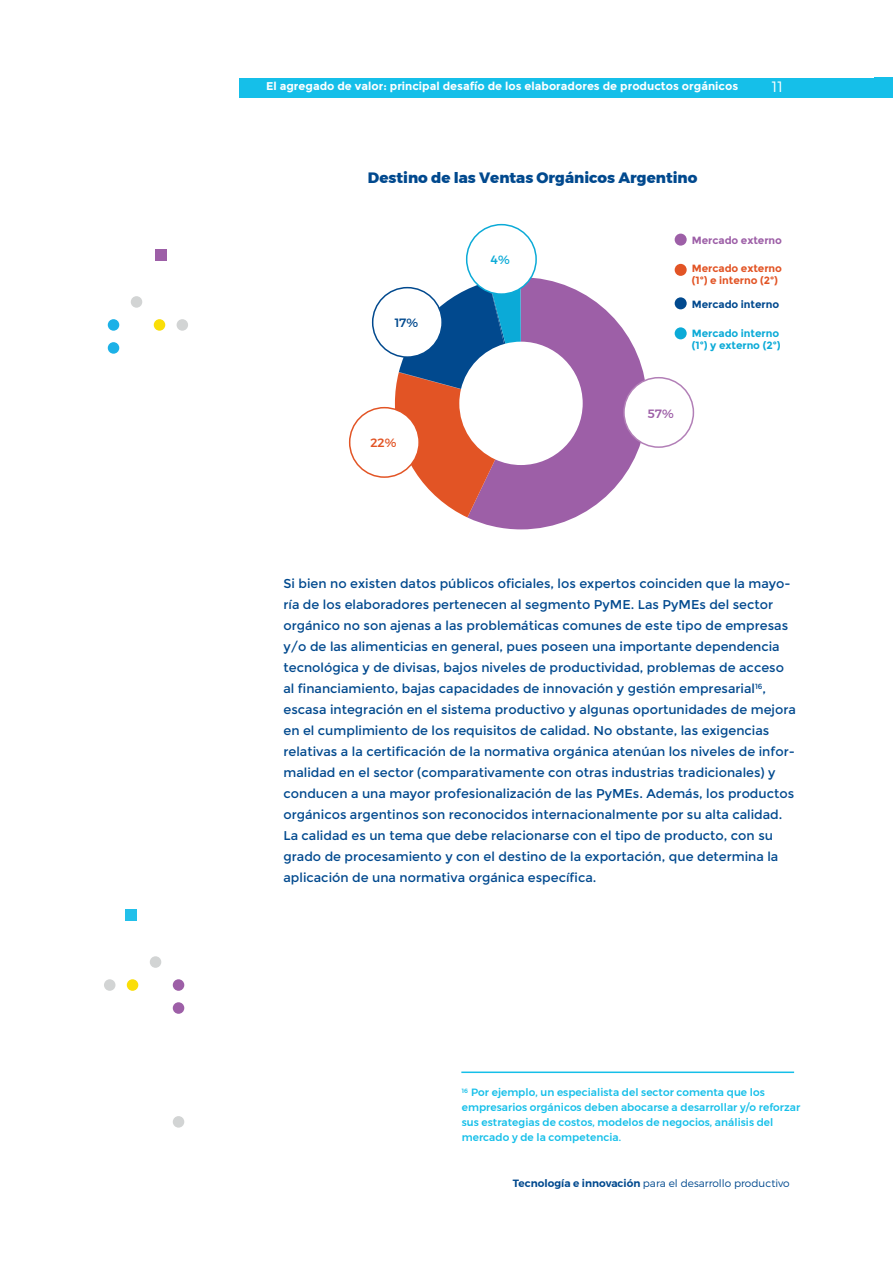
<style>
.page{position:relative;width:893px;height:1263px;background:#fff}
.page>*{position:absolute;margin:0;border:0;box-sizing:border-box;transform-origin:0 0}
.t1{font:800 15px "Montserrat";color:#01498e}
.t2{font:300 15px "Montserrat";color:#fff}
.t3{font:12.75px/21px "Montserrat";color:#01498e}
.t4{font:500 12px "Montserrat";color:#9d5fa7}
.t5{font:500 12px "Montserrat";color:#e25425}
.t6{font:500 12px "Montserrat";color:#01498e}
.t7{font:500 12px "Montserrat";color:#0baad7}
.t8{font:700 11.25px "Montserrat";color:#fff}
.t9{font:500 10.5px/15px "Montserrat";letter-spacing:.005em;color:#15bfe9}
.t10{font:300 10.5px "Montserrat";color:#01498e}
.t11{font:700 10.5px/12.6px "Montserrat";letter-spacing:-.01em;color:#e25425}
.t12{font:700 10.5px/12.6px "Montserrat";letter-spacing:-.01em;color:#0baad7}
.t13{font:700 10.5px "Montserrat";letter-spacing:-.01em;color:#9d5fa7}
.t14{font:700 10.5px "Montserrat";letter-spacing:-.01em;color:#01498e}
.s1{font-weight:600}
</style>
<div class="page">
<div style="left:240px;top:78px;width:653px;height:20px;background:#15bfe9"></div>
<svg style="left:467px;top:277px;width:179px;height:252px;fill:#9d5fa7"></svg>
<svg style="left:395px;top:277px;width:126px;height:240px"></svg>
<div style="left:624px;top:378px;width:69px;height:69px;background:#fff;border-radius:50%"></div>
<div style="left:623px;top:377px;width:71px;height:71px;border:2px solid #b27fb7;border-radius:50%"></div>
<div style="left:350px;top:408px;width:69px;height:69px;background:#fff;border-radius:50%"></div>
<div style="left:349px;top:407px;width:71px;height:71px;border:2px solid #e25425;border-radius:50%"></div>
<div style="left:373px;top:288px;width:69px;height:69px;background:#fff;border-radius:50%"></div>
<div style="left:372px;top:287px;width:71px;height:71px;border:2px solid #01498e;border-radius:50%"></div>
<div style="left:467px;top:225px;width:69px;height:69px;background:#fff;border-radius:50%"></div>
<div style="left:466px;top:224px;width:71px;height:71px;border:2px solid #0baad7;border-radius:50%"></div>
<div style="left:675px;top:234px;width:12px;height:12px;background:#9d5fa7;border-radius:50%"></div>
<div style="left:675px;top:264px;width:12px;height:12px;background:#e25425;border-radius:50%"></div>
<div style="left:675px;top:297px;width:12px;height:12px;background:#01498e;border-radius:50%"></div>
<div style="left:675px;top:327px;width:12px;height:12px;background:#0baad7;border-radius:50%"></div>
<div style="left:875px;top:77px;width:18px;height:20px;background:#15bfe9"></div>
<div style="left:173px;top:979px;width:11px;height:12px;background:#9d5fa7;border-radius:50%"></div>
<div style="left:104px;top:979px;width:11px;height:12px;background:#d2d4d4;border-radius:50%"></div>
<div style="left:150px;top:956px;width:11px;height:12px;background:#d2d4d4;border-radius:50%"></div>
<div style="left:127px;top:979px;width:11px;height:12px;background:#fade07;border-radius:50%"></div>
<div style="left:173px;top:1002px;width:11px;height:12px;background:#9d5fa7;border-radius:50%"></div>
<div style="left:173px;top:1116px;width:11px;height:11px;background:#d2d4d4;border-radius:50%"></div>
<div style="left:126px;top:909px;width:11px;height:11px;background:#22c0ea"></div>
<div style="left:108px;top:319px;width:11px;height:12px;background:#1cb1e7;border-radius:50%"></div>
<div style="left:177px;top:319px;width:11px;height:12px;background:#d2d4d4;border-radius:50%"></div>
<div style="left:131px;top:296px;width:11px;height:12px;background:#d2d4d4;border-radius:50%"></div>
<div style="left:154px;top:319px;width:11px;height:12px;background:#fade07;border-radius:50%"></div>
<div style="left:108px;top:342px;width:11px;height:12px;background:#1cb1e7;border-radius:50%"></div>
<div style="left:155px;top:249px;width:11px;height:11px;background:#9d5fa7"></div>
<hr style="left:461px;top:1071px;width:333px;height:2px;background:#15bfe9">
<p class="t8" style="left:266px;top:80px;width:474px">El agregado de valor: principal desafío de los elaboradores de productos orgánicos</p>
<p class="t1" style="left:368px;top:166px;width:331px">Destino de las Ventas Orgánicos Argentino</p>
<p class="t2" style="left:772px;top:78px;width:13px">11</p>
<p class="t6" style="left:395px;top:314px;width:25px">17%</p>
<p class="t5" style="left:370px;top:434px;width:27px">22%</p>
<p class="t7" style="left:491px;top:251px;width:20px">4%</p>
<p class="t13" style="left:692px;top:234px;width:92px">Mercado externo</p>
<p class="t11" style="left:692px;top:262px;width:92px">Mercado externo (1º) e interno (2º)</p>
<p class="t14" style="left:692px;top:298px;width:89px">Mercado interno</p>
<p class="t12" style="left:692px;top:327px;width:90px">Mercado interno (1º) y externo (2º)</p>
<p class="t4" style="left:648px;top:404px;width:28px">57%</p>
<p class="t3" style="left:283px;top:573px;width:514px">Si bien no existen datos públicos oficiales, los expertos coinciden que la mayo&shy;ría de los elaboradores pertenecen al segmento PyME. Las PyMEs del sector orgánico no son ajenas a las problemáticas comunes de este tipo de empresas y/o de las alimenticias en general, pues poseen una importante dependencia tecnológica y de divisas, bajos niveles de productividad, problemas de acceso al financiamiento, bajas capacidades de innovación y gestión empresarial<sup>16</sup>, escasa integración en el sistema productivo y algunas oportunidades de mejora en el cumplimiento de los requisitos de calidad. No obstante, las exigencias relativas a la certificación de la normativa orgánica atenúan los niveles de infor&shy;malidad en el sector (comparativamente con otras industrias tradicionales) y conducen a una mayor profesionalización de las PyMEs. Además, los productos orgánicos argentinos son reconocidos internacionalmente por su alta calidad.<br>La calidad es un tema que debe relacionarse con el tipo de producto, con su grado de procesamiento y con el destino de la exportación, que determina la aplicación de una normativa orgánica específica.</p>
<p class="t9" style="left:462px;top:1085px;width:340px"><sup>16</sup> Por ejemplo, un especialista del sector comenta que los empresarios orgánicos deben abocarse a desarrollar y/o reforzar sus estrategias de costos, modelos de negocios, análisis del mercado y de la competencia.</p>
<p class="t10" style="left:513px;top:1177px;width:278px"><span class="s1">Tecnología e innovación</span> para el desarrollo productivo</p>
</div>
